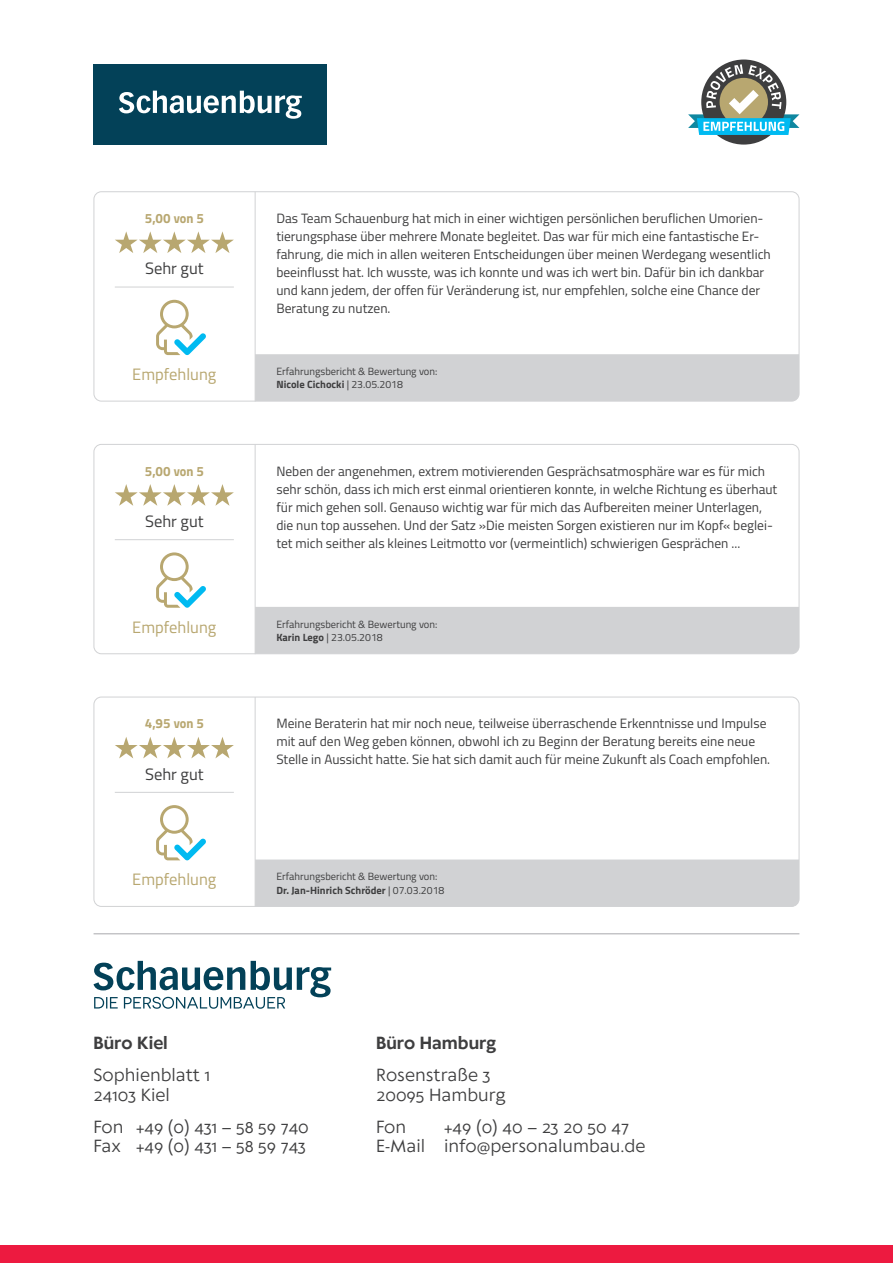
<style>
.page{position:relative;width:893px;height:1263px;background:#fff}
.page>*{position:absolute;margin:0;border:0;box-sizing:border-box;transform-origin:0 0}
.t1{font:16.5px/19.8px "Klein Text";color:#3e3e3f}
.t2{font:16.5px "Titillium";color:#b8a770}
.t3{font:16.5px "Titillium";color:#3e3e3f}
.t4{font:700 16.5px "Klein Text";color:#3e3e3f}
.t5{font:13.5px/18px "Titillium";color:#3e3e3f}
.t6{font:13.5px "Titillium Bold Upright";color:#b8a770}
.t7{font:10.5px/13.5px "Titillium";color:#3e3e3f}
.s1{font-weight:700}
</style>
<div class="page">
<div style="left:0;top:1246px;width:893px;height:17px;background:#ed1a40"></div>
<div style="left:256px;top:354px;width:543px;height:47px;background:#d1d2d4"></div>
<div style="left:94px;top:191px;width:705px;height:210px;border:1px solid #d1d2d4;border-radius:7px"></div>
<svg style="left:156px;top:300px;width:50px;height:55px"></svg>
<svg style="left:115px;top:231px;width:119px;height:22px"></svg>
<hr style="left:115px;top:287px;width:119px;height:1px;background:#d1d2d4">
<hr style="left:255px;top:192px;width:1px;height:209px;background:#d1d2d4">
<div style="left:256px;top:607px;width:543px;height:47px;background:#d1d2d4"></div>
<div style="left:94px;top:444px;width:705px;height:210px;border:1px solid #d1d2d4;border-radius:7px"></div>
<svg style="left:156px;top:552px;width:50px;height:56px"></svg>
<svg style="left:115px;top:484px;width:119px;height:22px"></svg>
<hr style="left:115px;top:539px;width:119px;height:1px;background:#d1d2d4">
<hr style="left:255px;top:444px;width:1px;height:210px;background:#d1d2d4">
<div style="left:256px;top:859px;width:543px;height:47px;background:#d1d2d4"></div>
<div style="left:94px;top:697px;width:705px;height:210px;border:1px solid #d1d2d4;border-radius:7px"></div>
<svg style="left:156px;top:805px;width:50px;height:55px"></svg>
<svg style="left:115px;top:737px;width:119px;height:21px"></svg>
<hr style="left:115px;top:792px;width:119px;height:1px;background:#d1d2d4">
<hr style="left:255px;top:697px;width:1px;height:210px;background:#d1d2d4">
<svg style="left:94px;top:961px;width:237px;height:48px"></svg>
<hr style="left:94px;top:933px;width:705px;height:1px;background:#a8a9ad">
<div style="left:94px;top:64px;width:233px;height:81px;background:#034158"></div>
<svg style="left:119px;top:91px;width:183px;height:28px"></svg>
<div style="left:701px;top:60px;width:85px;height:85px;background:#3e3e3f;border-radius:50%"></div>
<svg style="left:688px;top:64px;width:111px;height:71px"></svg>
<p class="t6" style="left:145px;top:208px;width:61px">5,00 von 5</p>
<p class="t3" style="left:145px;top:256px;width:60px">Sehr gut</p>
<p class="t2" style="left:132px;top:362px;width:86px">Empfehlung</p>
<p class="t6" style="left:145px;top:460px;width:61px">5,00 von 5</p>
<p class="t3" style="left:145px;top:509px;width:60px">Sehr gut</p>
<p class="t2" style="left:132px;top:615px;width:86px">Empfehlung</p>
<p class="t6" style="left:145px;top:713px;width:61px">4,95 von 5</p>
<p class="t3" style="left:145px;top:762px;width:60px">Sehr gut</p>
<p class="t2" style="left:132px;top:867px;width:86px">Empfehlung</p>
<p class="t5" style="left:276px;top:209px;width:496px">Das Team Schauenburg hat mich in einer wichtigen persönlichen beruflichen Umorien&shy;tierungsphase über mehrere Monate begleitet. Das war für mich eine fantastische Er&shy;fahrung, die mich in allen weiteren Entscheidungen über meinen Werdegang wesentlich beeinflusst hat. Ich wusste, was ich konnte und was ich wert bin. Dafür bin ich dankbar und kann jedem, der offen für Veränderung ist, nur empfehlen, solche eine Chance der Beratung zu nutzen.</p>
<p class="t7" style="left:276px;top:364px;width:163px">Erfahrungsbericht &amp; Bewertung von:<br><span class="s1">Nicole Cichocki</span> | 23.05.2018</p>
<p class="t5" style="left:276px;top:461px;width:502px">Neben der angenehmen, extrem motivierenden Gesprächsatmosphäre war es für mich sehr schön, dass ich mich erst einmal orientieren konnte, in welche Richtung es überhaut für mich gehen soll. Genauso wichtig war für mich das Aufbereiten meiner Unterlagen, die nun top aussehen. Und der Satz »Die meisten Sorgen existieren nur im Kopf« beglei&shy;tet mich seither als kleines Leitmotto vor (vermeintlich) schwierigen Gesprächen ...</p>
<p class="t7" style="left:276px;top:617px;width:163px">Erfahrungsbericht &amp; Bewertung von:<br><span class="s1">Karin Lego</span> | 23.05.2018</p>
<p class="t5" style="left:276px;top:714px;width:495px">Meine Beraterin hat mir noch neue, teilweise überraschende Erkenntnisse und Impulse mit auf den Weg geben können, obwohl ich zu Beginn der Beratung bereits eine neue<br>Stelle in Aussicht hatte. Sie hat sich damit auch für meine Zukunft als Coach empfohlen.</p>
<p class="t7" style="left:276px;top:869px;width:170px">Erfahrungsbericht &amp; Bewertung von:<br><span class="s1">Dr. Jan-Hinrich Schröder</span> | 07.03.2018</p>
<p class="t4" style="left:94px;top:1030px;width:76px">Büro Kiel</p>
<p class="t1" style="left:94px;top:1064px;width:118px">Sophienblatt 1<br>24103 Kiel</p>
<p class="t1" style="left:94px;top:1116px;width:217px">Fon +49 (0) 431 – 58 59 740<br>Fax +49 (0) 431 – 58 59 743</p>
<p class="t4" style="left:376px;top:1031px;width:121px">Büro Hamburg</p>
<p class="t1" style="left:376px;top:1064px;width:131px">Rosenstraße 3<br>20095 Hamburg</p>
<p class="t1" style="left:376px;top:1116px;width:32px">Fon</p>
<p class="t1" style="left:376px;top:1116px;width:271px;text-indent:68px">+49 (0) 40 – 23 20 50 47<br>E-Mail info@personalumbau.de</p>
</div>
